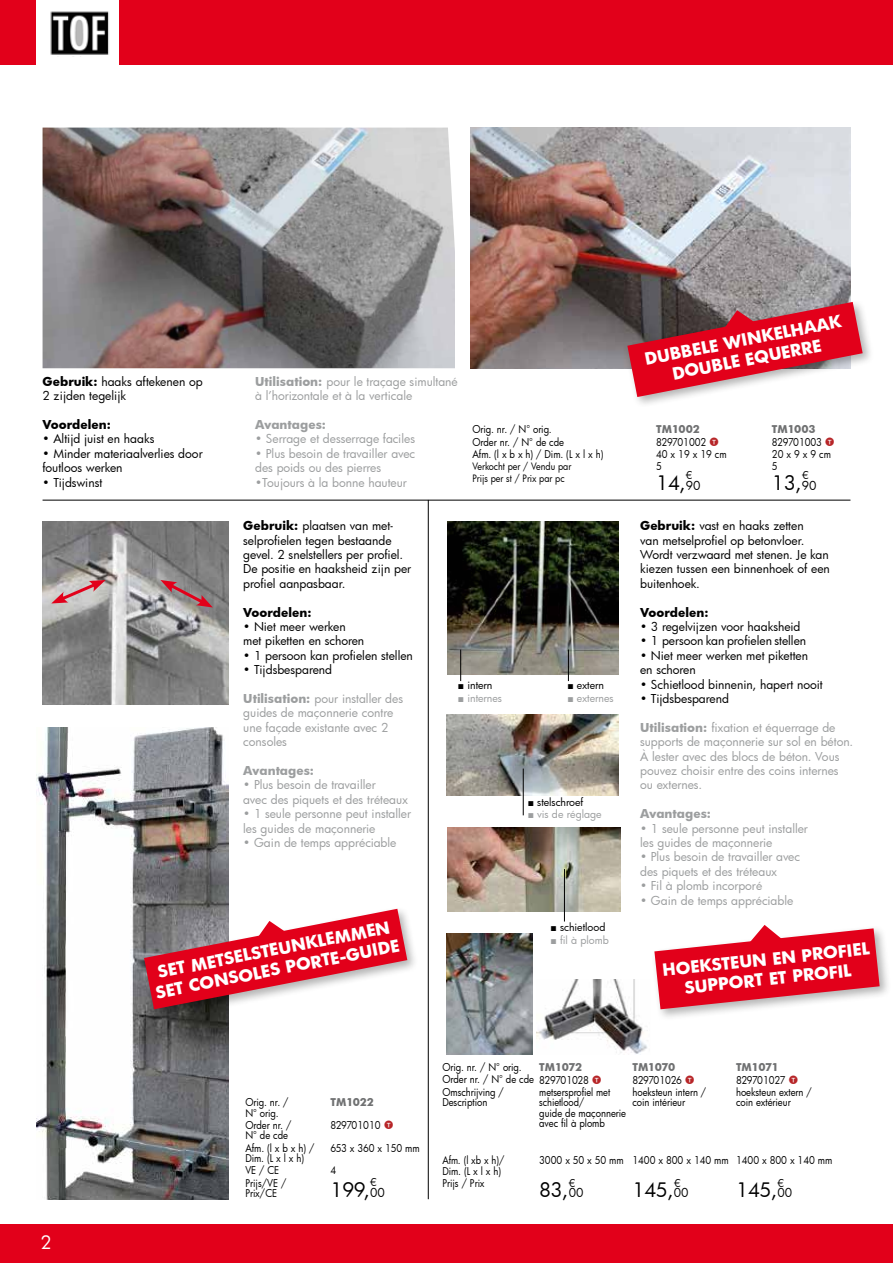
<style>
.page{position:relative;width:893px;height:1263px;background:#fff}
.page>*{position:absolute;margin:0;border:0;box-sizing:border-box;transform-origin:0 0}
.t1{font:19.5px "Futura";color:#000}
.t2{font:18px "Futura";color:#fff}
.t3{font:700 16.5px/19.8px "Futura";color:#fff;text-align:center}
.t4{font:12px/14.4px "Futura";letter-spacing:-.005em;color:#9c9e9f}
.t5{font:12px/14.4px "Futura";letter-spacing:-.005em;color:#000}
.t6{font:700 12px "Futura";color:#000}
.t7{font:700 12px "Futura";color:#9c9e9f}
.t8{font:10.5px/10.5px "Futura";letter-spacing:-.005em;color:#000;scale:.9 1}
.t9{font:10.5px/10.5px "Futura";letter-spacing:-.005em;color:#000;scale:.88 1}
.t10{font:10.5px "Futura";letter-spacing:-.005em;color:#000}
.t11{font:10.5px "Futura";color:#9c9e9f}
.t12{font:700 10.5px "Futura";letter-spacing:-.015em;color:#707172}
.t13{font:10.5px "Futura";letter-spacing:-.045em;color:#000;scale:.9 1}
.t14{font:10.5px "Futura";letter-spacing:-.025em;color:#000;scale:.9 1}
.t15{font:10.5px "Futura";letter-spacing:-.035em;color:#000;scale:.9 1}
.t16{font:10.5px "Futura";letter-spacing:-.03em;color:#000;scale:.9 1}
.t17{font:9.9px "Futura";color:#000;scale:.9 1}
.s1{font-weight:700}
.s2{font-family:"Vynkier Korting";font-size:11.25px;color:#b72528}
.s3{font-size:12px}
.s4{font-family:"Arial";font-weight:900}
</style>
<div class="page">
<div style="left:0;top:1224px;width:893px;height:39px;background:#e2001a"></div>
<hr style="left:43px;top:500px;width:807px;height:1px;background:#000">
<img style="left:43px;top:128px;width:412px;height:240px">
<img style="left:470px;top:128px;width:380px;height:240px">
<hr style="left:428px;top:500px;width:1px;height:699px;background:#000">
<div style="left:651px;top:925px;width:241px;height:96px;background:#000;opacity:.3"></div>
<svg style="left:654px;top:925px;width:226px;height:84px"></svg>
<div style="left:624px;top:298px;width:250px;height:111px;background:#000;opacity:.3"></div>
<svg style="left:627px;top:302px;width:236px;height:95px"></svg>
<img style="left:446px;top:714px;width:173px;height:81px">
<hr style="left:523px;top:768px;width:1px;height:47px;background:#000">
<img style="left:448px;top:827px;width:172px;height:84px">
<hr style="left:564px;top:869px;width:1px;height:52px;background:#000">
<img style="left:43px;top:521px;width:185px;height:184px">
<svg style="left:160px;top:580px;width:53px;height:27px"></svg>
<svg style="left:51px;top:580px;width:55px;height:23px"></svg>
<img style="left:36px;top:727px;width:192px;height:472px">
<div style="left:141px;top:905px;width:278px;height:116px;background:#000;opacity:.3"></div>
<svg style="left:144px;top:909px;width:263px;height:100px"></svg>
<img style="left:448px;top:521px;width:171px;height:153px">
<hr style="left:460px;top:650px;width:1px;height:31px;background:#000">
<hr style="left:568px;top:650px;width:1px;height:31px;background:#000">
<img style="left:446px;top:933px;width:87px;height:122px">
<img style="left:537px;top:979px;width:110px;height:75px">
<div style="left:0;top:0;width:893px;height:65px;background:#e2001a"></div>
<div style="left:37px;top:0;width:82px;height:69px;background:#fff"></div>
<img style="left:50px;top:11px;width:59px;height:44px">
<p class="t5" style="left:43px;top:374px;width:162px"><span class="s1">Gebruik:</span> haaks aftekenen op<br>2 zijden tegelijk</p>
<p class="t6" style="left:43px;top:416px;width:70px">Voordelen:</p>
<p class="t5" style="left:43px;top:431px;width:113px">• Altijd juist en haaks</p>
<p class="t5" style="left:43px;top:446px;width:162px">• Minder materiaalverlies door foutloos werken</p>
<p class="t5" style="left:43px;top:475px;width:61px">• Tijdswinst</p>
<p class="t4" style="left:255px;top:374px;width:204px"><span class="s1">Utilisation:</span> pour le traçage simultané à l’horizontale et à la verticale</p>
<p class="t7" style="left:255px;top:416px;width:72px">Avantages:</p>
<p class="t4" style="left:255px;top:431px;width:161px">• Serrage et desserrage faciles</p>
<p class="t4" style="left:255px;top:446px;width:162px">• Plus besoin de travailler avec des poids ou des pierres</p>
<p class="t4" style="left:255px;top:475px;width:153px">•Toujours à la bonne hauteur</p>
<h3 class="t3" style="left:643px;top:349px;width:202px;rotate:-11deg">DUBBELE WINKELHAAK<br>DOUBLE EQUERRE</h3>
<p class="t8" style="left:472px;top:424px;width:90px">Orig. nr. / N° orig.</p>
<p class="t12" style="left:656px;top:422px;width:45px">TM1002</p>
<p class="t12" style="left:772px;top:422px;width:45px">TM1003</p>
<p class="t8" style="left:472px;top:436px;width:103px">Order nr. / N° de cde</p>
<p class="t15" style="left:656px;top:435px;width:71px">829701002 <span class="s2">T</span></p>
<p class="t16" style="left:772px;top:435px;width:71px">829701003 <span class="s2">T</span></p>
<p class="t8" style="left:472px;top:449px;width:147px">Afm. (l x b x h) / Dim. (L x l x h)</p>
<p class="t8" style="left:656px;top:449px;width:80px">40 x 19 x 19 cm</p>
<p class="t8" style="left:772px;top:449px;width:67px">20 x 9 x 9 cm</p>
<p class="t17" style="left:472px;top:460px;width:111px">Verkocht per / Vendu par</p>
<p class="t8" style="left:656px;top:461px;width:8px">5</p>
<p class="t8" style="left:772px;top:461px;width:8px">5</p>
<p class="t17" style="left:472px;top:472px;width:104px">Prijs per st / Prix par pc</p>
<h1 class="t1" style="left:656px;top:469px;width:46px">14,<span class="s3">90</span></h1>
<p class="t10" style="left:686px;top:468px;width:8px">€</p>
<h1 class="t1" style="left:772px;top:469px;width:46px">13,<span class="s3">90</span></h1>
<p class="t10" style="left:802px;top:468px;width:8px">€</p>
<p class="t5" style="left:243px;top:518px;width:169px"><span class="s1">Gebruik:</span> plaatsen van met&shy;selprofielen tegen bestaande gevel. 2 snelstellers per profiel.<br>De positie en haaksheid zijn per profiel aanpasbaar.</p>
<p class="t6" style="left:243px;top:604px;width:70px">Voordelen:</p>
<p class="t5" style="left:243px;top:619px;width:123px">• Niet meer werken met piketten en schoren</p>
<p class="t5" style="left:243px;top:648px;width:171px">• 1 persoon kan profielen stellen</p>
<p class="t5" style="left:243px;top:662px;width:90px">• Tijdsbesparend</p>
<p class="t4" style="left:243px;top:691px;width:161px"><span class="s1">Utilisation:</span> pour installer des guides de maçonnerie contre une façade existante avec 2 consoles</p>
<p class="t7" style="left:243px;top:762px;width:72px">Avantages:</p>
<p class="t4" style="left:243px;top:777px;width:166px">• Plus besoin de travailler<br>avec des piquets et des tréteaux</p>
<p class="t4" style="left:243px;top:806px;width:169px">• 1 seule personne peut installer les guides de maçonnerie</p>
<p class="t4" style="left:243px;top:835px;width:155px">• Gain de temps appréciable</p>
<p class="t10" style="left:458px;top:678px;width:36px"><span class="s4">■</span> intern</p>
<p class="t11" style="left:458px;top:691px;width:46px"><span class="s4">■</span> internes</p>
<p class="t10" style="left:567px;top:678px;width:38px"><span class="s4">■</span> extern</p>
<p class="t11" style="left:567px;top:691px;width:48px"><span class="s4">■</span> externes</p>
<p class="t10" style="left:528px;top:794px;width:57px"><span class="s4">■</span> stelschroef</p>
<p class="t11" style="left:528px;top:807px;width:76px"><span class="s4">■</span> vis de réglage</p>
<p class="t5" style="left:640px;top:518px;width:191px"><span class="s1">Gebruik:</span> vast en haaks zetten<br>van metselprofiel op betonvloer.<br>Wordt verzwaard met stenen. Je kan kiezen tussen een binnenhoek of een buitenhoek.</p>
<p class="t6" style="left:640px;top:604px;width:70px">Voordelen:</p>
<p class="t5" style="left:640px;top:619px;width:162px">• 3 regelvijzen voor haaksheid</p>
<p class="t5" style="left:640px;top:633px;width:168px">• 1 persoon kan profielen stellen</p>
<p class="t5" style="left:640px;top:648px;width:169px">• Niet meer werken met piketten en schoren</p>
<p class="t5" style="left:640px;top:677px;width:184px">• Schietlood binnenin, hapert nooit</p>
<p class="t5" style="left:640px;top:691px;width:90px">• Tijdsbesparend</p>
<p class="t4" style="left:640px;top:720px;width:214px"><span class="s1">Utilisation:</span> fixation et équerrage de supports de maçonnerie sur sol en béton.<br>À lester avec des blocs de béton. Vous pouvez choisir entre des coins internes ou externes.</p>
<p class="t7" style="left:640px;top:805px;width:72px">Avantages:</p>
<p class="t4" style="left:640px;top:821px;width:169px">• 1 seule personne peut installer les guides de maçonnerie</p>
<p class="t4" style="left:640px;top:849px;width:162px">• Plus besoin de travailler avec des piquets et des tréteaux</p>
<p class="t4" style="left:640px;top:878px;width:124px">• Fil à plomb incorporé</p>
<p class="t4" style="left:640px;top:893px;width:155px">• Gain de temps appréciable</p>
<h2 class="t2" style="left:40px;top:1230px;width:13px">2</h2>
<h3 class="t3" style="left:150px;top:963px;width:249px;rotate:-11deg">SET METSELSTEUNKLEMMEN<br>SET CONSOLES PORTE-GUIDE</h3>
<p class="t10" style="left:551px;top:920px;width:56px"><span class="s4">■</span> schietlood</p>
<p class="t11" style="left:551px;top:933px;width:60px"><span class="s4">■</span> fil à plomb</p>
<h3 class="t3" style="left:661px;top:960px;width:210px;rotate:-6deg">HOEKSTEUN EN PROFIEL<br>SUPPORT ET PROFIL</h3>
<p class="t8" style="left:245px;top:1097px;width:49px">Orig. nr. /<br>N° orig.</p>
<p class="t12" style="left:330px;top:1095px;width:45px">TM1022</p>
<p class="t8" style="left:245px;top:1119px;width:53px">Order nr. /<br>N° de cde</p>
<p class="t8" style="left:330px;top:1120px;width:72px">829701010 <span class="s2">T</span></p>
<p class="t8" style="left:245px;top:1142px;width:78px">Afm. (l x b x h) /<br>Dim. (L x l x h)</p>
<p class="t14" style="left:330px;top:1140px;width:101px">653 x 360 x 150 mm</p>
<p class="t8" style="left:245px;top:1165px;width:39px">VE / CE</p>
<p class="t8" style="left:330px;top:1165px;width:8px">4</p>
<p class="t8" style="left:245px;top:1177px;width:47px">Prijs/VE /<br>Prix/CE</p>
<h1 class="t1" style="left:330px;top:1176px;width:56px">199,<span class="s3">00</span></h1>
<p class="t10" style="left:370px;top:1175px;width:8px">€</p>
<p class="t8" style="left:442px;top:1062px;width:90px">Orig. nr. / N° orig.</p>
<p class="t12" style="left:539px;top:1060px;width:44px">TM1072</p>
<p class="t12" style="left:632px;top:1060px;width:44px">TM1070</p>
<p class="t12" style="left:736px;top:1060px;width:44px">TM1071</p>
<p class="t8" style="left:442px;top:1074px;width:179px">Order nr. / N° de cde 829701028 <span class="s2">T</span></p>
<p class="t13" style="left:632px;top:1073px;width:71px">829701026 <span class="s2">T</span></p>
<p class="t13" style="left:736px;top:1073px;width:71px">829701027 <span class="s2">T</span></p>
<p class="t8" style="left:442px;top:1086px;width:70px">Omschrijving /<br>Description</p>
<p class="t9" style="left:539px;top:1086px;width:100px">metsersprofiel met schietlood/<br>guide de maçonnerie avec fil à plomb</p>
<p class="t8" style="left:632px;top:1086px;width:84px">hoeksteun intern / coin intérieur</p>
<p class="t8" style="left:736px;top:1086px;width:86px">hoeksteun extern / coin extérieur</p>
<p class="t9" style="left:442px;top:1155px;width:72px">Afm. (l xb x h)/<br>Dim. (L x l x h)</p>
<p class="t8" style="left:539px;top:1155px;width:327px">3000 x 50 x 50 mm 1400 x 800 x 140 mm 1400 x 800 x 140 mm</p>
<p class="t8" style="left:442px;top:1177px;width:48px">Prijs / Prix</p>
<h1 class="t1" style="left:539px;top:1177px;width:46px">83,<span class="s3">00</span></h1>
<p class="t10" style="left:569px;top:1175px;width:8px">€</p>
<h1 class="t1" style="left:632px;top:1177px;width:58px">145,<span class="s3">00</span></h1>
<p class="t10" style="left:674px;top:1175px;width:8px">€</p>
<h1 class="t1" style="left:736px;top:1177px;width:58px">145,<span class="s3">00</span></h1>
<p class="t10" style="left:778px;top:1175px;width:8px">€</p>
</div>
